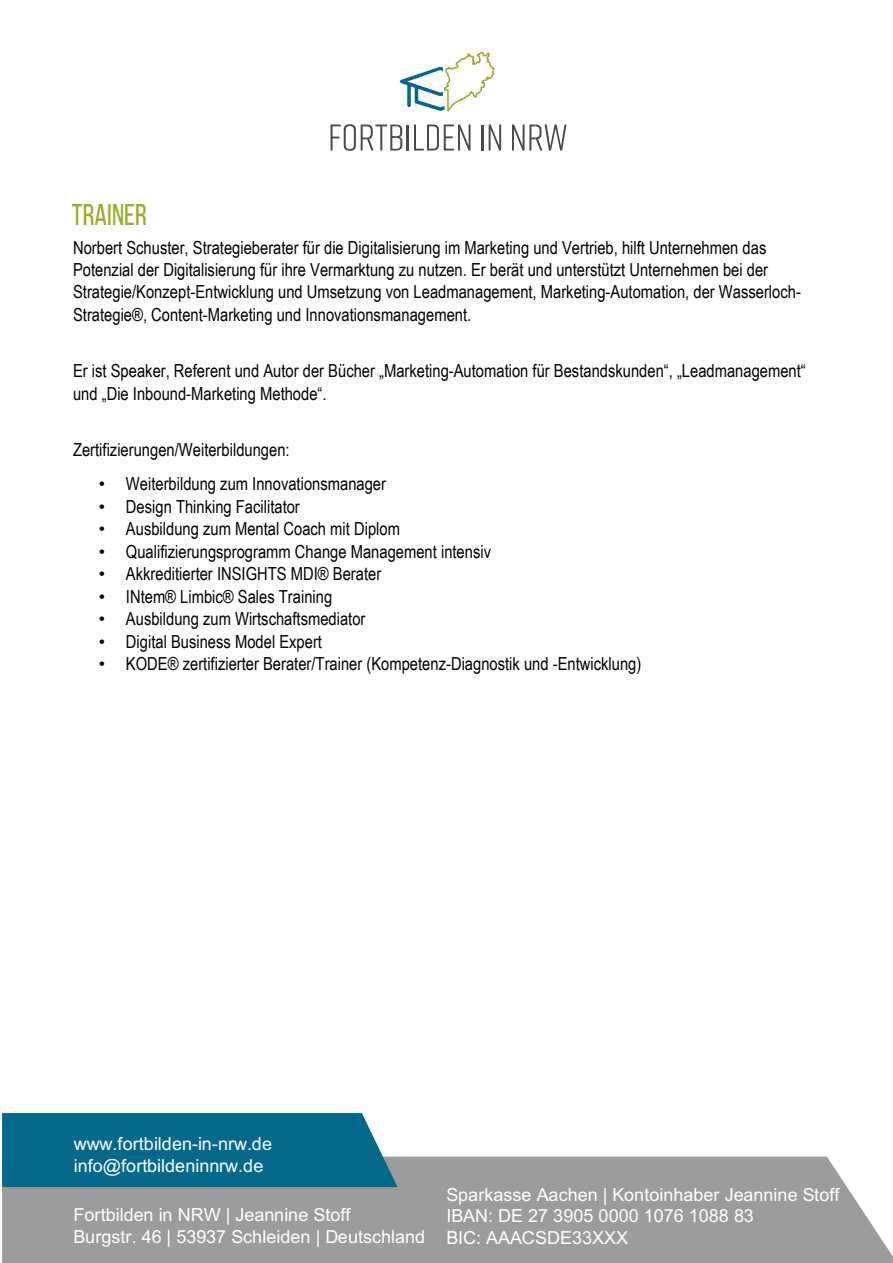
<style>
.page{position:relative;width:893px;height:1263px;background:#fff}
.page>*{position:absolute;margin:0;border:0;box-sizing:border-box;transform-origin:0 0}
.t1{font:29.85px "Bebas Neue";color:#94ae26}
.t2{font:18px/22.4px "Arial Narrow";color:#000}
.t3{font:18px/21.6px "Arial";letter-spacing:.005em;color:#fff}
.s1{font-family:"Arial"}
</style>
<div class="page">
<svg style="left:331px;top:124px;width:71px;height:27px"></svg>
<hr style="left:407px;top:125px;width:2px;height:26px;background:#4a4948">
<svg style="left:414px;top:125px;width:56px;height:26px"></svg>
<hr style="left:481px;top:125px;width:3px;height:26px;background:#4a4948">
<svg style="left:489px;top:125px;width:12px;height:26px"></svg>
<svg style="left:512px;top:125px;width:54px;height:26px"></svg>
<svg style="left:400px;top:51px;width:95px;height:60px"></svg>
<svg style="left:2px;top:1156px;width:891px;height:107px;background:#a2a1a1"></svg>
<svg style="left:2px;top:1113px;width:396px;height:74px;background:#147290"></svg>
<div style="left:73px;top:1204px;width:307px;height:22px;background:#9d9c9c"></div>
<div style="left:73px;top:1226px;width:373px;height:22px;background:#9d9c9c"></div>
<div style="left:74px;top:1134px;width:214px;height:22px;background:#04698a"></div>
<div style="left:74px;top:1155px;width:205px;height:22px;background:#04698a"></div>
<img style="left:446px;top:1184px;width:438px;height:22px">
<div style="left:446px;top:1206px;width:341px;height:22px;background:#9d9c9c"></div>
<div style="left:446px;top:1227px;width:198px;height:22px;background:#9d9c9c"></div>
<h1 class="t1" style="left:72px;top:203px;width:76px">TRAINER</h1>
<p class="t2" style="left:73px;top:236px;width:729px">Norbert Schuster, Strategieberater für die Digitalisierung im Marketing und Vertrieb, hilft Unternehmen das Potenzial der Digitalisierung für ihre Vermarktung zu nutzen. Er berät und unterstützt Unternehmen bei der Strategie/Konzept-Entwicklung und Umsetzung von Leadmanagement, Marketing-Automation, der Wasserloch-Strategie®, Content-Marketing und Innovationsmanagement.</p>
<p class="t2" style="left:73px;top:360px;width:734px">Er ist Speaker, Referent und Autor der Bücher „Marketing-Automation für Bestandskunden“, „Leadmanagement“ und „Die Inbound-Marketing Methode“.</p>
<p class="t2" style="left:73px;top:438px;width:218px">Zertifizierungen/Weiterbildungen:</p>
<p class="t2" style="left:99px;top:473px;width:289px"><span class="s1">•</span> Weiterbildung zum Innovationsmanager</p>
<p class="t2" style="left:99px;top:495px;width:202px"><span class="s1">•</span> Design Thinking Facilitator</p>
<p class="t2" style="left:99px;top:518px;width:303px"><span class="s1">•</span> Ausbildung zum Mental Coach mit Diplom</p>
<p class="t2" style="left:99px;top:540px;width:394px"><span class="s1">•</span> Qualifizierungsprogramm Change Management intensiv</p>
<p class="t2" style="left:99px;top:563px;width:284px"><span class="s1">•</span> Akkreditierter INSIGHTS MDI® Berater</p>
<p class="t2" style="left:99px;top:585px;width:235px"><span class="s1">•</span> INtem® Limbic® Sales Training</p>
<p class="t2" style="left:99px;top:608px;width:268px"><span class="s1">•</span> Ausbildung zum Wirtschaftsmediator</p>
<p class="t2" style="left:99px;top:630px;width:225px"><span class="s1">•</span> Digital Business Model Expert</p>
<p class="t2" style="left:99px;top:653px;width:544px"><span class="s1">•</span> KODE® zertifizierter Berater/Trainer (Kompetenz-Diagnostik und -Entwicklung)</p>
<p class="t3" style="left:74px;top:1133px;width:200px">www.fortbilden-in-nrw.de info@fortbildeninnrw.de</p>
<p class="t3" style="left:73px;top:1204px;width:353px">Fortbilden in NRW | Jeannine Stoff<br>Burgstr. 46 | 53937 Schleiden | Deutschland</p>
<p class="t3" style="left:446px;top:1184px;width:395px">Sparkasse Aachen | Kontoinhaber Jeannine Stoff<br>IBAN: DE 27 3905 0000 1076 1088 83<br>BIC: AAACSDE33XXX</p>
</div>
